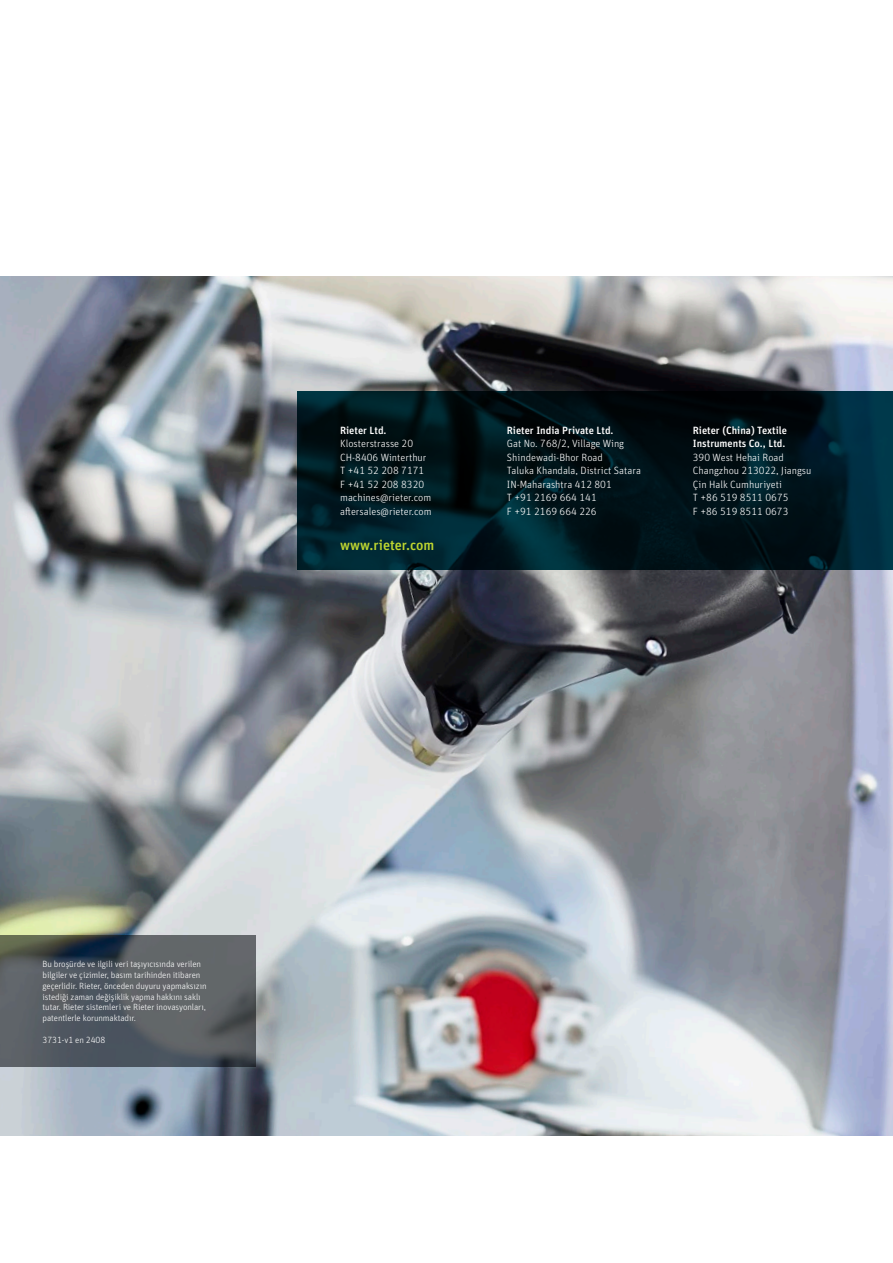
<style>
.page{position:relative;width:893px;height:1263px;background:#fff}
.page>*{position:absolute;margin:0;border:0;box-sizing:border-box;transform-origin:0 0}
.t1{font:500 14.25px "Unit Pro";color:#bed630}
.t2{font:300 10.5px/13.5px "Unit Pro";color:#fff}
.t3{font:500 10.5px/13.5px "Unit Pro";color:#fff}
.t4{font:300 9px/10.8px "Unit Pro";letter-spacing:-.01em;color:#fff}
</style>
<div class="page">
<img style="left:0;top:276px;width:893px;height:859px">
<svg style="left:298px;top:391px;width:595px;height:179px;background:#00171e"></svg>
<svg style="left:0;top:935px;width:255px;height:132px;background:#545a60"></svg>
<p class="t3" style="left:340px;top:422px;width:48px">Rieter Ltd.</p>
<p class="t2" style="left:340px;top:436px;width:93px">Klosterstrasse 20<br>CH-8406 Winterthur<br>T +41 52 208 7171<br>F +41 52 208 8320 machines@rieter.com aftersales@rieter.com</p>
<h1 class="t1" style="left:340px;top:534px;width:96px">www.rieter.com</h1>
<p class="t3" style="left:507px;top:422px;width:108px">Rieter India Private Ltd.</p>
<p class="t2" style="left:507px;top:436px;width:136px">Gat No. 768/2, Village Wing<br>Shindewadi-Bhor Road<br>Taluka Khandala, District Satara<br>IN-Maharashtra 412 801<br>T +91 2169 664 141<br>F +91 2169 664 226</p>
<p class="t3" style="left:693px;top:422px;width:96px">Rieter (China) Textile<br>Instruments Co., Ltd.</p>
<p class="t2" style="left:693px;top:450px;width:120px">390 West Hehai Road<br>Changzhou 213022, Jiangsu<br>Çin Halk Cumhuriyeti<br>T +86 519 8511 0675<br>F +86 519 8511 0673</p>
<p class="t4" style="left:43px;top:958px;width:166px">Bu broşürde ve ilgili veri taşıyıcısında verilen bilgiler ve çizimler, basım tarihinden itibaren geçerlidir. Rieter, önceden duyuru yapmaksızın istediği zaman değişiklik yapma hakkını saklı tutar. Rieter sistemleri ve Rieter inovasyonları, patentlerle korunmaktadır.</p>
<p class="t4" style="left:43px;top:1034px;width:64px">3731-v1 en 2408</p>
</div>
